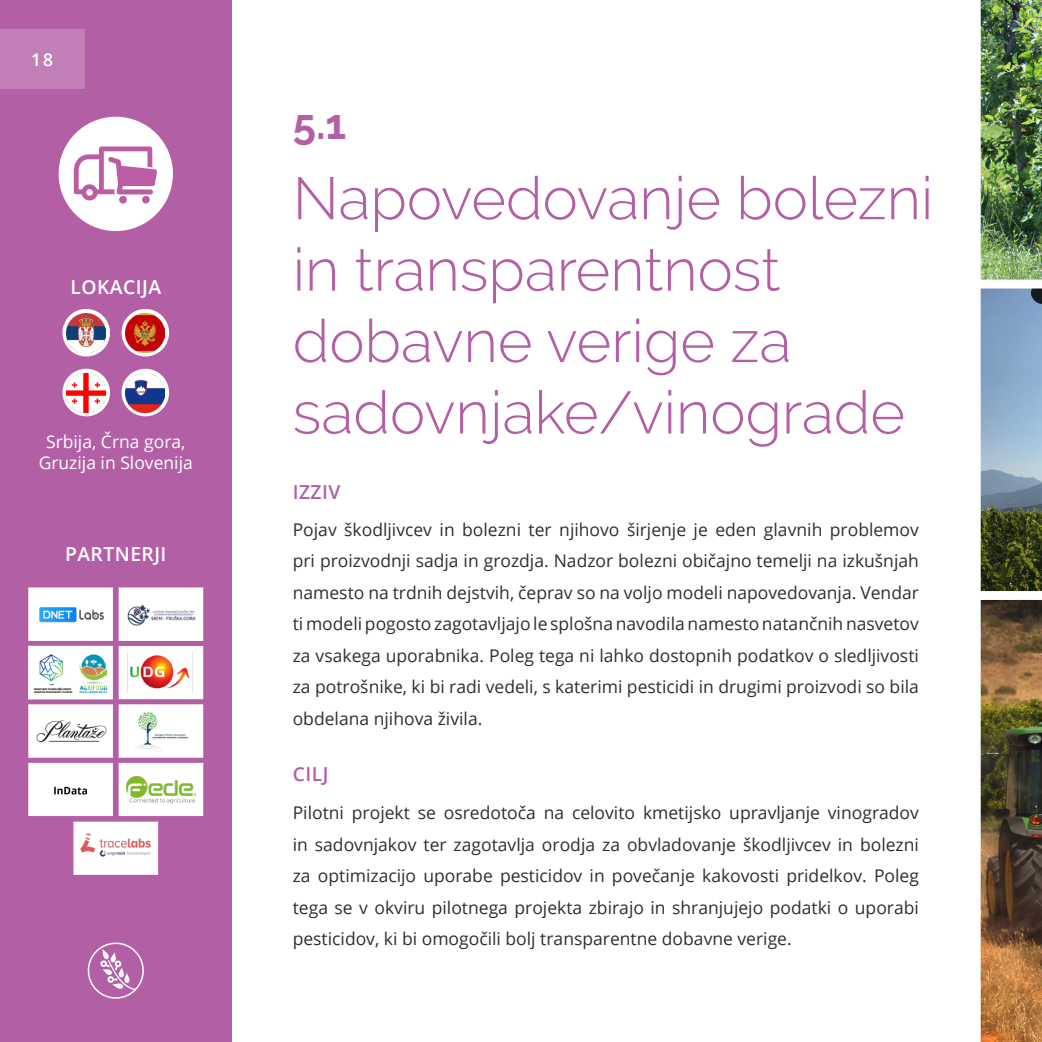
<style>
.page{position:relative;width:1042px;height:1042px;background:#fff}
.page>*{position:absolute;margin:0;border:0;box-sizing:border-box;transform-origin:0 0}
.t1{font:300 59.5px/71.4px "Raleway";color:#b35fa6}
.t2{font:700 42px "Raleway";color:#b35fa6}
.t3{font:600 19.25px "Open Sans";letter-spacing:.025em;color:#fff}
.t4{font:600 19.25px "Open Sans";letter-spacing:.025em;color:#b35fa6}
.t5{font:17.5px/31.5px "Open Sans";color:#2e2f2e;text-align:justify}
.t6{font:17.5px/21px "Open Sans";color:#fff;text-align:center}
.t7{font:600 17.5px "Open Sans";color:#fff}
</style>
<div class="page">
<div style="left:0;top:0;width:231px;height:1042px;background:#b35fa6"></div>
<svg style="left:87px;top:942px;width:57px;height:57px"></svg>
<div style="left:59px;top:117px;width:114px;height:114px;background:#fff;border-radius:50%"></div>
<svg style="left:62px;top:309px;width:48px;height:47px"></svg>
<svg style="left:62px;top:369px;width:48px;height:47px"></svg>
<img style="left:67px;top:313px;width:39px;height:39px">
<img style="left:67px;top:373px;width:39px;height:39px">
<svg style="left:122px;top:309px;width:47px;height:47px"></svg>
<svg style="left:122px;top:369px;width:47px;height:47px"></svg>
<img style="left:126px;top:313px;width:39px;height:39px">
<img style="left:126px;top:373px;width:39px;height:39px">
<svg style="left:74px;top:146px;width:83px;height:58px"></svg>
<img style="left:126px;top:653px;width:70px;height:39px">
<div style="left:119px;top:646px;width:84px;height:53px;border:6px solid #fff"></div>
<img style="left:126px;top:770px;width:70px;height:39px">
<div style="left:119px;top:763px;width:84px;height:53px;border:6px solid #fff"></div>
<div style="left:76px;top:824px;width:79px;height:48px;background:#fff"></div>
<img style="left:80px;top:833px;width:71px;height:24px">
<div style="left:73px;top:821px;width:85px;height:54px;border:6px solid #fff"></div>
<img style="left:35px;top:770px;width:71px;height:39px">
<div style="left:28px;top:763px;width:85px;height:53px;border:6px solid #fff"></div>
<img style="left:126px;top:594px;width:70px;height:40px">
<div style="left:119px;top:587px;width:84px;height:54px;border:6px solid #fff"></div>
<img style="left:35px;top:594px;width:71px;height:40px">
<div style="left:28px;top:587px;width:85px;height:54px;border:6px solid #fff"></div>
<div style="left:122px;top:707px;width:78px;height:48px;background:#fff"></div>
<img style="left:135px;top:711px;width:53px;height:40px">
<div style="left:119px;top:704px;width:84px;height:54px;border:6px solid #fff"></div>
<img style="left:35px;top:711px;width:71px;height:40px">
<div style="left:28px;top:704px;width:85px;height:54px;border:6px solid #fff"></div>
<img style="left:35px;top:653px;width:71px;height:39px">
<div style="left:28px;top:646px;width:85px;height:53px;border:6px solid #fff"></div>
<div style="left:0;top:29px;width:84px;height:60px;background:#c17eb7"></div>
<img style="left:980px;top:0;width:62px;height:1042px">
<p class="t7" style="left:31px;top:47px;width:23px">18</p>
<p class="t3" style="left:70px;top:273px;width:92px">LOKACIJA</p>
<p class="t6" style="left:39px;top:430px;width:156px">Srbija, Črna gora,<br>Gruzija in Slovenija</p>
<p class="t3" style="left:65px;top:540px;width:103px">PARTNERJI</p>
<p class="t2" style="left:293px;top:100px;width:55px">5.1</p>
<p class="t1" style="left:293px;top:162px;width:642px">Napovedovanje bolezni in transparentnost dobavne verige za sadovnjake/vinograde</p>
<p class="t4" style="left:293px;top:478px;width:49px">IZZIV</p>
<p class="t5" style="left:293px;top:513px;width:628px">Pojav škodljivcev in bolezni ter njihovo širjenje je eden glavnih problemov pri proizvodnji sadja in grozdja. Nadzor bolezni običajno temelji na izkušnjah namesto na trdnih dejstvih, čeprav so na voljo modeli napovedovanja. Vendar ti modeli pogosto zagotavljajo le splošna navodila namesto natančnih nasvetov za vsakega uporabnika. Poleg tega ni lahko dostopnih podatkov o sledljivosti za potrošnike, ki bi radi vedeli, s katerimi pesticidi in drugimi proizvodi so bila obdelana njihova živila.</p>
<p class="t4" style="left:293px;top:760px;width:37px">CILJ</p>
<p class="t5" style="left:293px;top:796px;width:628px">Pilotni projekt se osredotoča na celovito kmetijsko upravljanje vinogradov in sadovnjakov ter zagotavlja orodja za obvladovanje škodljivcev in bolezni za optimizacijo uporabe pesticidov in povečanje kakovosti pridelkov. Poleg tega se v okviru pilotnega projekta zbirajo in shranjujejo podatki o uporabi pesticidov, ki bi omogočili bolj transparentne dobavne verige.</p>
</div>
